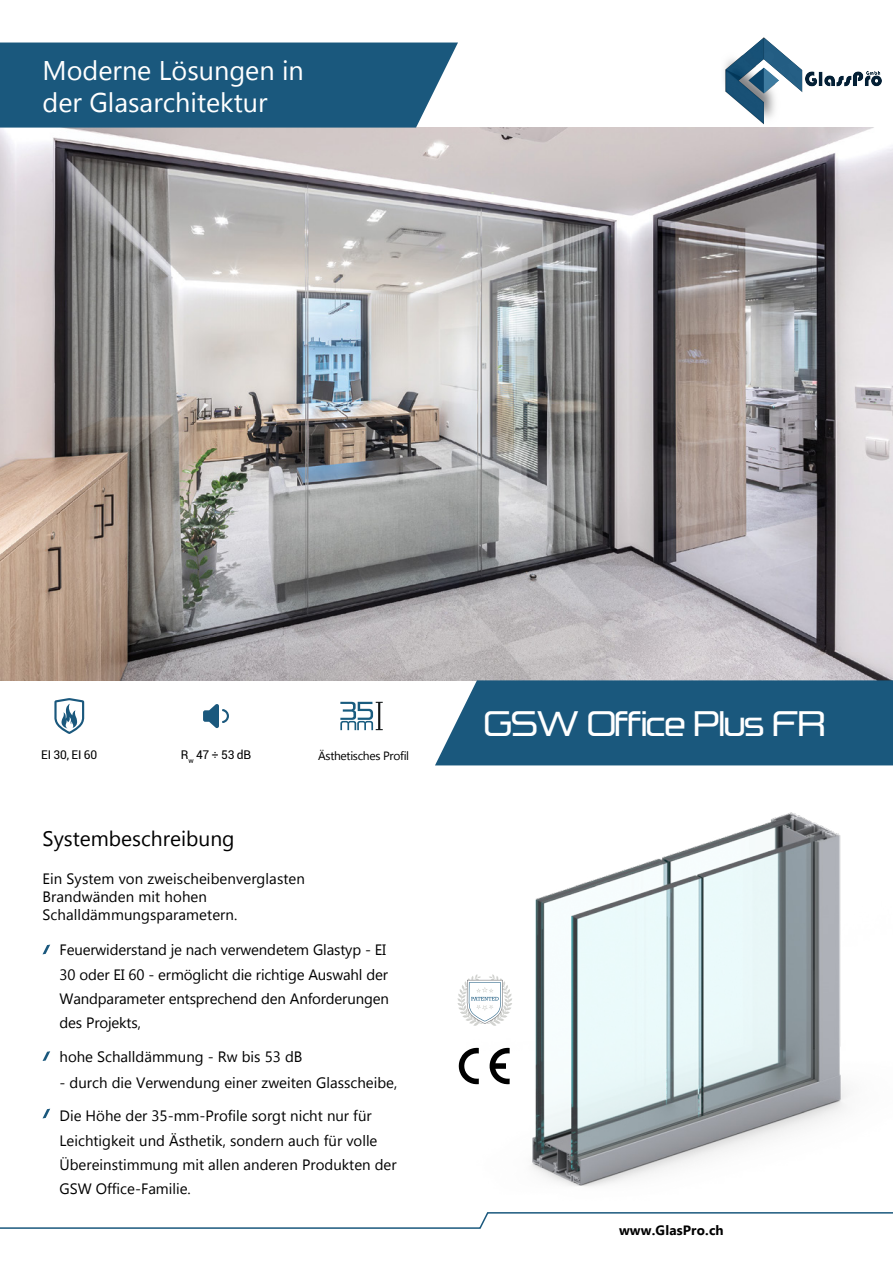
<style>
.page{position:relative;width:893px;height:1263px;background:#fff}
.page>*{position:absolute;margin:0;border:0;box-sizing:border-box;transform-origin:0 0}
.t1{font:42px "Formation Sans Regular PL";letter-spacing:-.02em;color:#fff}
.t2{font:27px/32.4px "Gadugi";color:#fff}
.t3{font:21px "Gadugi";color:#000}
.Paragraph_Style_1{font:15px/24.3px "Gadugi";color:#000}
.t4{font:700 13.5px "Gadugi";letter-spacing:.01em;color:#000}
.piktogramy{font:12px "Gadugi";letter-spacing:-.025em;color:#000}
.Paragraph_Style_1-2{font:12px "Roboto";letter-spacing:-.01em;color:#000}
.piktogramy-2{font:12px "Roboto";color:#000}
.t5{font:500 6.6px "Rajdhani";color:#000}
</style>
<div class="page">
<svg style="left:43px;top:944px;width:7px;height:10px"></svg>
<svg style="left:43px;top:1051px;width:7px;height:10px"></svg>
<svg style="left:43px;top:1109px;width:7px;height:9px"></svg>
<img style="left:0;top:128px;width:893px;height:552px">
<div style="left:435px;top:680px;width:458px;height:85px;background:#1a587d"></div>
<svg style="left:54px;top:698px;width:30px;height:36px"></svg>
<svg style="left:203px;top:704px;width:26px;height:24px"></svg>
<svg style="left:340px;top:702px;width:43px;height:28px"></svg>
<img style="left:474px;top:812px;width:375px;height:375px">
<svg style="left:490px;top:1048px;width:19px;height:36px"></svg>
<svg style="left:459px;top:1048px;width:20px;height:36px"></svg>
<svg style="left:457px;top:974px;width:55px;height:52px"></svg>
<div style="left:0;top:43px;width:458px;height:85px;background:#1a587d"></div>
<svg style="left:0;top:1212px;width:893px;height:17px"></svg>
<img style="left:724px;top:38px;width:157px;height:87px">
<h2 class="t2" style="left:43px;top:54px;width:263px">Moderne Lösungen in der Glasarchitektur</h2>
<p class="Paragraph_Style_1-2" style="left:41px;top:747px;width:58px">EI 30, EI 60</p>
<p class="piktogramy-2" style="left:181px;top:747px;width:72px">R<sub>w</sub> 47 ÷ 53 dB</p>
<p class="piktogramy" style="left:318px;top:748px;width:93px">Ästhetisches Profil</p>
<p class="t3" style="left:43px;top:826px;width:194px">Systembeschreibung</p>
<p class="Paragraph_Style_1" style="left:43px;top:869px;width:264px;line-height:18px">Ein System von zweischeibenverglasten<br>Brandwänden mit hohen<br>Schalldämmungsparametern.</p>
<p class="Paragraph_Style_1" style="left:60px;top:938px;width:331px">Feuerwiderstand je nach verwendetem Glastyp - EI 30 oder EI 60 - ermöglicht die richtige Auswahl der Wandparameter entsprechend den Anforderungen des Projekts,</p>
<p class="Paragraph_Style_1" style="left:60px;top:1044px;width:244px">hohe Schalldämmung - Rw bis 53 dB</p>
<p class="Paragraph_Style_1" style="left:60px;top:1066px;width:339px;line-height:33px">- durch die Verwendung einer zweiten Glasscheibe,<br>Die Höhe der 35-mm-Profile sorgt nicht nur für</p>
<p class="Paragraph_Style_1" style="left:60px;top:1128px;width:339px">Leichtigkeit und Ästhetik, sondern auch für volle<br>Übereinstimmung mit allen anderen Produkten der<br>GSW Office-Familie.</p>
<p class="t5" style="left:149px;top:842px;width:90px">Wszystkie produkty z Europejską</p>
<p class="t1" style="left:484px;top:704px;width:342px">GSW Office Plus FR</p>
<p class="t4" style="left:619px;top:1222px;width:106px">www.GlasPro.ch</p>
</div>
